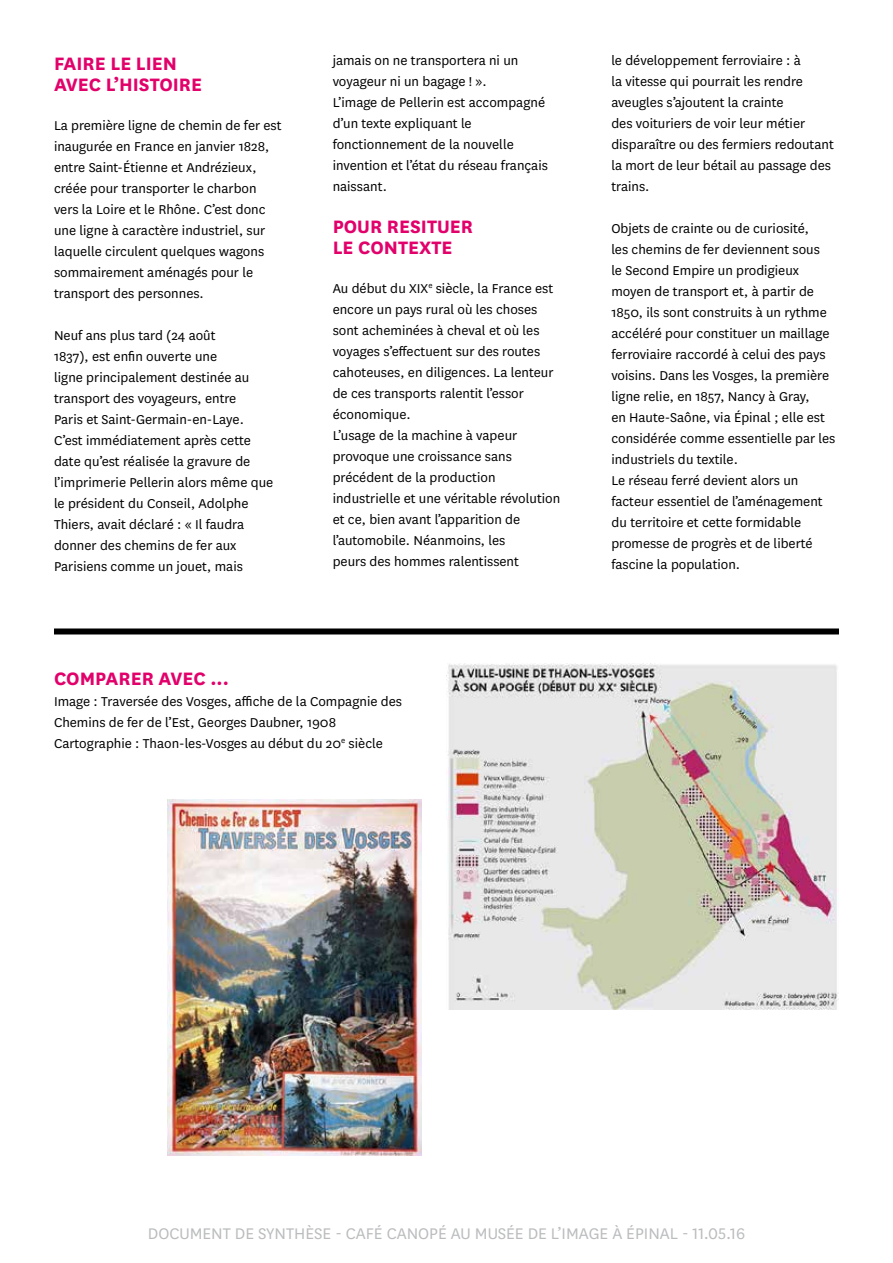
<style>
.page{position:relative;width:893px;height:1263px;background:#fff}
.page>*{position:absolute;margin:0;border:0;box-sizing:border-box;transform-origin:0 0}
.t1{font:700 21px/21px "National";color:#e2006a}
.t2{font:18px "National";color:#babcbe}
.t3{font:15px/21px "National";color:#000}
</style>
<div class="page">
<div style="left:54px;top:628px;width:785px;height:6px;background:#000"></div>
<img style="left:446px;top:664px;width:393px;height:345px">
<img style="left:168px;top:799px;width:254px;height:356px">
<h1 class="t1" style="left:54px;top:51px;width:150px">FAIRE LE LIEN<br>AVEC L’HISTOIRE</h1>
<p class="t3" style="left:54px;top:114px;width:229px">La première ligne de chemin de fer est inaugurée en France en janvier 1828, entre Saint-Étienne et Andrézieux, créée pour transporter le charbon vers la Loire et le Rhône. C’est donc une ligne à caractère industriel, sur laquelle circulent quelques wagons sommairement aménagés pour le transport des personnes.</p>
<p class="t3" style="left:54px;top:324px;width:221px">Neuf ans plus tard (24 août<br>1837), est enfin ouverte une<br>ligne principalement destinée au transport des voyageurs, entre<br>Paris et Saint-Germain-en-Laye.<br>C’est immédiatement après cette date qu’est réalisée la gravure de l’imprimerie Pellerin alors même que le président du Conseil, Adolphe<br>Thiers, avait déclaré : « Il faudra donner des chemins de fer aux<br>Parisiens comme un jouet, mais</p>
<p class="t3" style="left:333px;top:49px;width:217px">jamais on ne transportera ni un voyageur ni un bagage ! ».<br>L’image de Pellerin est accompagné d’un texte expliquant le fonctionnement de la nouvelle invention et l’état du réseau français naissant.</p>
<h1 class="t1" style="left:333px;top:215px;width:142px">POUR RESITUER<br>LE CONTEXTE</h1>
<p class="t3" style="left:333px;top:277px;width:229px">Au début du XIX<sup>e</sup> siècle, la France est encore un pays rural où les choses sont acheminées à cheval et où les voyages s’effectuent sur des routes cahoteuses, en diligences. La lenteur de ces transports ralentit l’essor économique.<br>L’usage de la machine à vapeur provoque une croissance sans précédent de la production industrielle et une véritable révolution et ce, bien avant l’apparition de l’automobile. Néanmoins, les<br>peurs des hommes ralentissent</p>
<h1 class="t1" style="left:54px;top:666px;width:176px">COMPARER AVEC ...</h1>
<p class="t3" style="left:54px;top:690px;width:350px">Image : Traversée des Vosges, affiche de la Compagnie des<br>Chemins de fer de l’Est, Georges Daubner, 1908<br>Cartographie : Thaon-les-Vosges au début du 20<sup>e</sup> siècle</p>
<p class="t3" style="left:611px;top:49px;width:224px">le développement ferroviaire : à<br>la vitesse qui pourrait les rendre aveugles s’ajoutent la crainte<br>des voituriers de voir leur métier disparaître ou des fermiers redoutant la mort de leur bétail au passage des trains.</p>
<p class="t3" style="left:611px;top:217px;width:226px">Objets de crainte ou de curiosité,<br>les chemins de fer deviennent sous<br>le Second Empire un prodigieux moyen de transport et, à partir de 1850, ils sont construits à un rythme accéléré pour constituer un maillage ferroviaire raccordé à celui des pays voisins. Dans les Vosges, la première ligne relie, en 1857, Nancy à Gray,<br>en Haute-Saône, via Épinal ; elle est considérée comme essentielle par les industriels du textile.<br>Le réseau ferré devient alors un facteur essentiel de l’aménagement du territoire et cette formidable promesse de progrès et de liberté fascine la population.</p>
<p class="t2" style="left:148px;top:1222px;width:599px">document de synthèse - café canopé au musée de l’image à épinal - 11.05.16</p>
</div>
